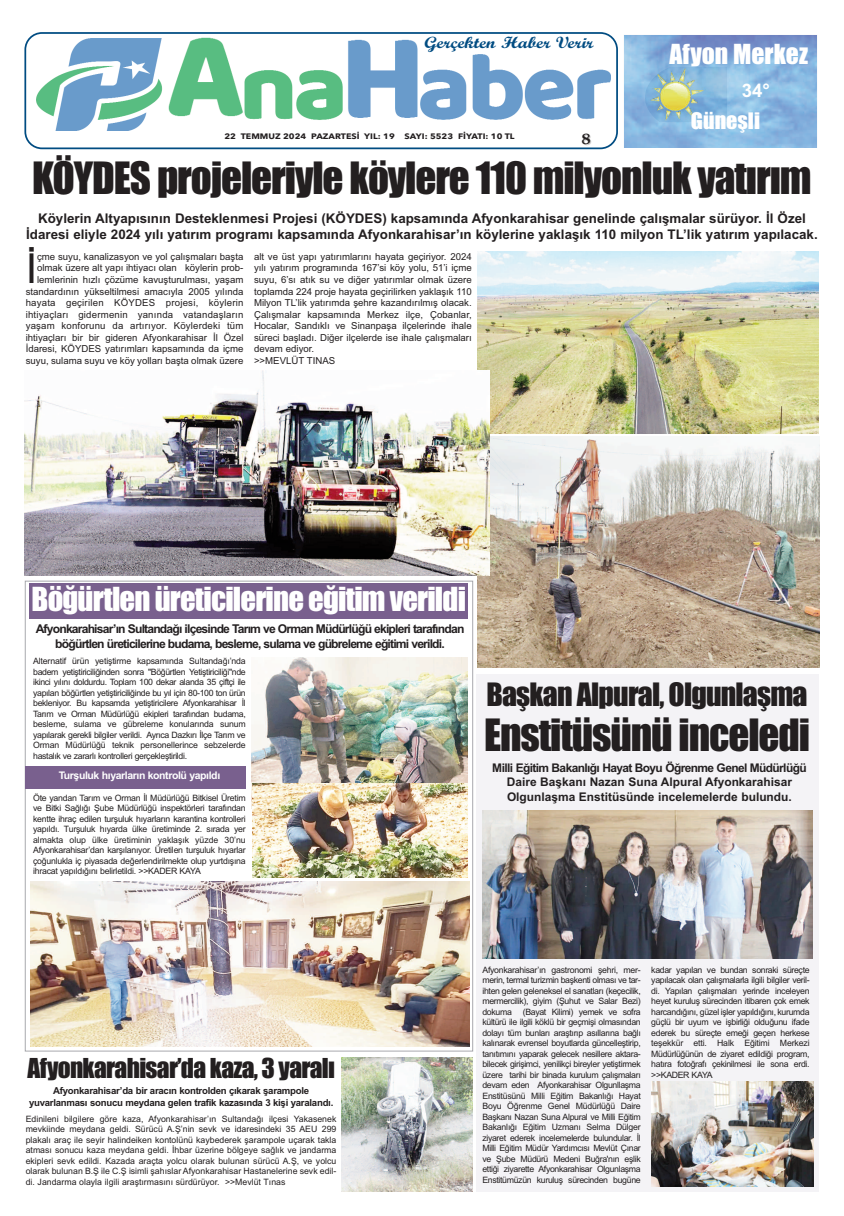
<style>
.page{position:relative;width:844px;height:1216px;background:#fff}
.page>*{position:absolute;margin:0;border:0;box-sizing:border-box;transform-origin:0 0}
.t1{font:41.3px "Arial";color:#231f20}
.t2{font:41.12px "Impact";letter-spacing:-.025em;color:#231f20}
.t3{font:30.62px "Impact";letter-spacing:-.025em;color:#fff}
.t4{font:29.75px "Impact";letter-spacing:-.025em;color:#231f20}
.t5{font:25.55px "Impact";color:#fff}
.t6{font:25.38px "Impact";letter-spacing:-.025em;color:#231f20}
.t7{font:21px "Impact";color:#fff;scale:1.05 1}
.t8{font:700 18.64px "Arial";color:#fff}
.t9{font:16.36px "Script MT Bold";color:#004c82;scale:1.17 1}
.t10{font:700 15.75px "Palatino";color:#231f20;scale:1.19 1}
.t11{font:700 13.39px/16px "Arial";color:#231f20;text-align:center}
.t12{font:700 12.16px/14.5px "Arial";letter-spacing:-.065em;color:#231f20;text-align:center}
.t13{font:700 11.9px/14.3px "Arial";color:#231f20;text-align:center}
.t14{font:700 10.5px "Arial";letter-spacing:-.04em;color:#fff}
.t15{font:9.62px/11.5px "Arial";color:#231f20;text-align:right}
.t16{font:700 9.62px/11.5px "Arial";letter-spacing:-.03em;color:#231f20;text-align:center}
.t17{font:8.75px/10.5px "Arial";letter-spacing:-.04em;color:#231f20;text-align:justify}
.t18{font:700 7.88px "Avenir Next LT Pro";color:#231f20;scale:1.13 1}
</style>
<div class="page">
<svg style="left:24px;top:32px;width:593px;height:117px"></svg>
<img style="left:36px;top:39px;width:127px;height:92px">
<img style="left:164px;top:35px;width:80px;height:95px">
<img style="left:345px;top:37px;width:76px;height:93px">
<img style="left:244px;top:63px;width:102px;height:66px">
<img style="left:420px;top:54px;width:190px;height:76px">
<svg style="left:624px;top:35px;width:193px;height:113px"></svg>
<img style="left:624px;top:36px;width:192px;height:111px">
<img style="left:644px;top:67px;width:82px;height:55px">
<img style="left:478px;top:251px;width:340px;height:182px">
<img style="left:478px;top:437px;width:341px;height:230px">
<img style="left:25px;top:370px;width:464px;height:205px">
<div style="left:476px;top:674px;width:343px;height:517px;background:#f4f3f6"></div>
<img style="left:482px;top:810px;width:330px;height:148px">
<img style="left:651px;top:1081px;width:162px;height:105px">
<div style="left:30px;top:583px;width:438px;height:36px;background:#79608e"></div>
<div style="left:25px;top:766px;width:221px;height:23px;background:#79608e"></div>
<img style="left:251px;top:657px;width:216px;height:151px">
<img style="left:252px;top:783px;width:215px;height:94px">
<img style="left:30px;top:881px;width:439px;height:165px">
<img style="left:341px;top:1057px;width:131px;height:134px">
<h3 class="t9" style="left:424px;top:33px;width:146px">Gerçekten Haber Verir</h3>
<p class="t18" style="left:224px;top:133px;width:258px">22 TEMMUZ 2024 PAZARTESİ YIL: 19 SAYI: 5523 FİYATI: 10 TL</p>
<h3 class="t10" style="left:581px;top:129px;width:9px">8</h3>
<h3 class="t5" style="left:669px;top:40px;width:140px">Afyon Merkez</h3>
<h3 class="t8" style="left:741px;top:79px;width:30px">34°</h3>
<h3 class="t7" style="left:690px;top:109px;width:67px">Güneşli</h3>
<h2 class="t2" style="left:32px;top:156px;width:780px">KÖYDES projeleriyle köylere 110 milyonluk yatırım</h2>
<p class="t11" style="left:26px;top:210px;width:792px">Köylerin Altyapısının Desteklenmesi Projesi (KÖYDES) kapsamında Afyonkarahisar genelinde çalışmalar sürüyor. İl Özel<br>İdaresi eliyle 2024 yılı yatırım programı kapsamında Afyonkarahisar’ın köylerine yaklaşık 110 milyon TL’lik yatırım yapılacak.</p>
<h1 class="t1" style="left:26px;top:244px;width:13px">İ</h1>
<p class="t15" style="left:26px;top:251px;width:219px">çme suyu, kanalizasyon ve yol çalışmaları başta olmak üzere alt yapı ihtiyacı olan köylerin prob&shy;lemlerinin hızlı çözüme kavuşturulması, yaşam standardının yükseltilmesi amacıyla 2005 yılında hayata geçirilen KÖYDES projesi, köylerin ihtiyaçları gidermenin yanında vatandaşların yaşam konforunu da artırıyor. Köylerdeki tüm ihtiyaçları bir bir gideren Afyonkarahisar İl Özel İdaresi, KÖYDES yatırımları kapsamında da içme suyu, sulama suyu ve köy yolları başta olmak üzere</p>
<p class="t15" style="left:254px;top:251px;width:219px;text-align:left">alt ve üst yapı yatırımlarını hayata geçiriyor. 2024 yılı yatırım programında 167’si köy yolu, 51’i içme suyu, 6’sı atık su ve diğer yatırımlar olmak üzere toplamda 224 proje hayata geçirilirken yaklaşık 110<br>Milyon TL’lik yatırımda şehre kazandırılmış olacak.<br>Çalışmalar kapsamında Merkez ilçe, Çobanlar, Hocalar, Sandıklı ve Sinanpaşa ilçelerinde ihale süreci başladı. Diğer ilçelerde ise ihale çalışmaları devam ediyor.<br>&gt;&gt;MEVLÜT TINAS</p>
<h3 class="t3" style="left:32px;top:583px;width:436px">Böğürtlen üreticilerine eğitim verildi</h3>
<h3 class="t12" style="left:36px;top:621px;width:430px">Afyonkarahisar’ın Sultandağı ilçesinde Tarım ve Orman Müdürlüğü ekipleri tarafından böğürtlen üreticilerine budama, besleme, sulama ve gübreleme eğitimi verildi.</h3>
<p class="t17" style="left:33px;top:656px;width:214px">Alternatif ürün yetiştirme kapsamında Sultandağı’nda badem yetiştiriciliğinden sonra "Böğürtlen Yetiştiriciliği"nde ikinci yılını doldurdu. Toplam 100 dekar alanda 35 çiftçi ile yapılan böğürtlen yetiştiriciliğinde bu yıl için 80-100 ton ürün bekleniyor. Bu kapsamda yetiştiricilere Afyonkarahisar İl Tarım ve Orman Müdürlüğü ekipleri tarafından budama, besleme, sulama ve gübreleme konularında sunum yapılarak gerekli bilgiler verildi. Ayrıca Dazkırı İlçe Tarım ve Orman Müdürlüğü teknik personellerince sebzelerde hastalık ve zararlı kontrolleri gerçekleştirildi.</p>
<p class="t17" style="left:33px;top:792px;width:214px">Öte yandan Tarım ve Orman İl Müdürlüğü Bitkisel Üretim ve Bitki Sağlığı Şube Müdürlüğü inspektörleri tarafından kentte ihraç edilen turşuluk hıyarların karantina kontrolleri yapıldı. Turşuluk hıyarda ülke üretiminde 2. sırada yer almakta olup ülke üretiminin yaklaşık yüzde 30’nu Afyonkarahisar’dan karşılanıyor. Üretilen turşuluk hıyarlar çoğunlukla iç piyasada değerlendirilmekte olup yurtdışına ihracat yapıldığını belirletildi. &gt;&gt;KADER KAYA</p>
<p class="t14" style="left:59px;top:769px;width:163px">Turşuluk hıyarların kontrolü yapıldı</p>
<h3 class="t4" style="left:486px;top:678px;width:322px">Başkan Alpural, Olgunlaşma</h3>
<h2 class="t2" style="left:484px;top:712px;width:327px">Enstitüsünü inceledi</h2>
<h3 class="t13" style="left:492px;top:760px;width:316px">Milli Eğitim Bakanlığı Hayat Boyu Öğrenme Genel Müdürlüğü<br>Daire Başkanı Nazan Suna Alpural Afyonkarahisar<br>Olgunlaşma Enstitüsünde incelemelerde bulundu.</h3>
<h3 class="t6" style="left:28px;top:1054px;width:309px">Afyonkarahisar’da kaza, 3 yaralı</h3>
<p class="t16" style="left:29px;top:1085px;width:306px">Afyonkarahisar’da bir aracın kontrolden çıkarak şarampole yuvarlanması sonucu meydana gelen trafik kazasında 3 kişi yaralandı.</p>
<p class="t17" style="left:26px;top:1113px;width:312px">Edinileni bilgilere göre kaza, Afyonkarahisar’ın Sultandağı ilçesi Yakasenek mevkiinde meydana geldi. Sürücü A.Ş’nin sevk ve idaresindeki 35 AEU 299 plakalı araç ile seyir halindeiken kontolünü kaybederek şarampole uçarak takla atması sonucu kaza meydana geldi. İhbar üzerine bölgeye sağlık ve jandarma ekipleri sevk edildi. Kazada araçta yolcu olarak bulunan sürücü A.Ş, ve yolcu olarak bulunan B.Ş ile C.Ş isimli şahıslar Afyonkarahisar Hastanelerine sevk edil&shy;di. Jandarma olayla ilgili araştırmasını sürdürüyor. &gt;&gt;Mevlüt Tınas</p>
<p class="t17" style="left:482px;top:964px;width:160px">Afyonkarahisar’ın gastronomi şehri, mer&shy;merin, termal turizmin başkenti olması ve tar&shy;ihten gelen geleneksel el sanatları (keçecilik, mermercilik), giyim (Şuhut ve Salar Bezi) dokuma (Bayat Kilimi) yemek ve sofra kültürü ile ilgili köklü bir geçmişi olmasından dolayı tüm bunları araştırıp asıllarına bağlı kalınarak evrensel boyutlarda güncelleştirip, tanıtımını yaparak gelecek nesillere aktara&shy;bilecek girişimci, yenilikçi bireyler yetiştirmek üzere tarihi bir binada kurulum çalışmaları devam eden Afyonkarahisar Olgunllaşma Enstitüsünü Milli Eğitim Bakanlığı Hayat Boyu Öğrenme Genel Müdürlüğü Daire Başkanı Nazan Suna Alpural ve Milli Eğitim Bakanlığı Eğitim Uzmanı Selma Dülger ziyaret ederek incelemelerde bulundular. İl Milli Eğitim Müdür Yardımcısı Mevlüt Çınar ve Şube Müdürü Medeni Buğra'nın eşlik ettiği ziyarette Afyonkarahisar Olgunlaşma Enstitümüzün kuruluş sürecinden bugüne</p>
<p class="t17" style="left:651px;top:964px;width:160px">kadar yapılan ve bundan sonraki süreçte yapılacak olan çalışmalarla ilgili bilgiler veril&shy;di. Yapılan çalışmaları yerinde inceleyen heyet kuruluş sürecinden itibaren çok emek harcandığını, güzel işler yapıldığını, kurumda güçlü bir uyum ve işbirliği olduğunu ifade ederek bu süreçte emeği geçen herkese teşekkür etti. Halk Eğitimi Merkezi Müdürlüğünün de ziyaret edildiği program, hatıra fotoğrafı çekinilmesi ile sona erdi. &gt;&gt;KADER KAYA</p>
</div>
